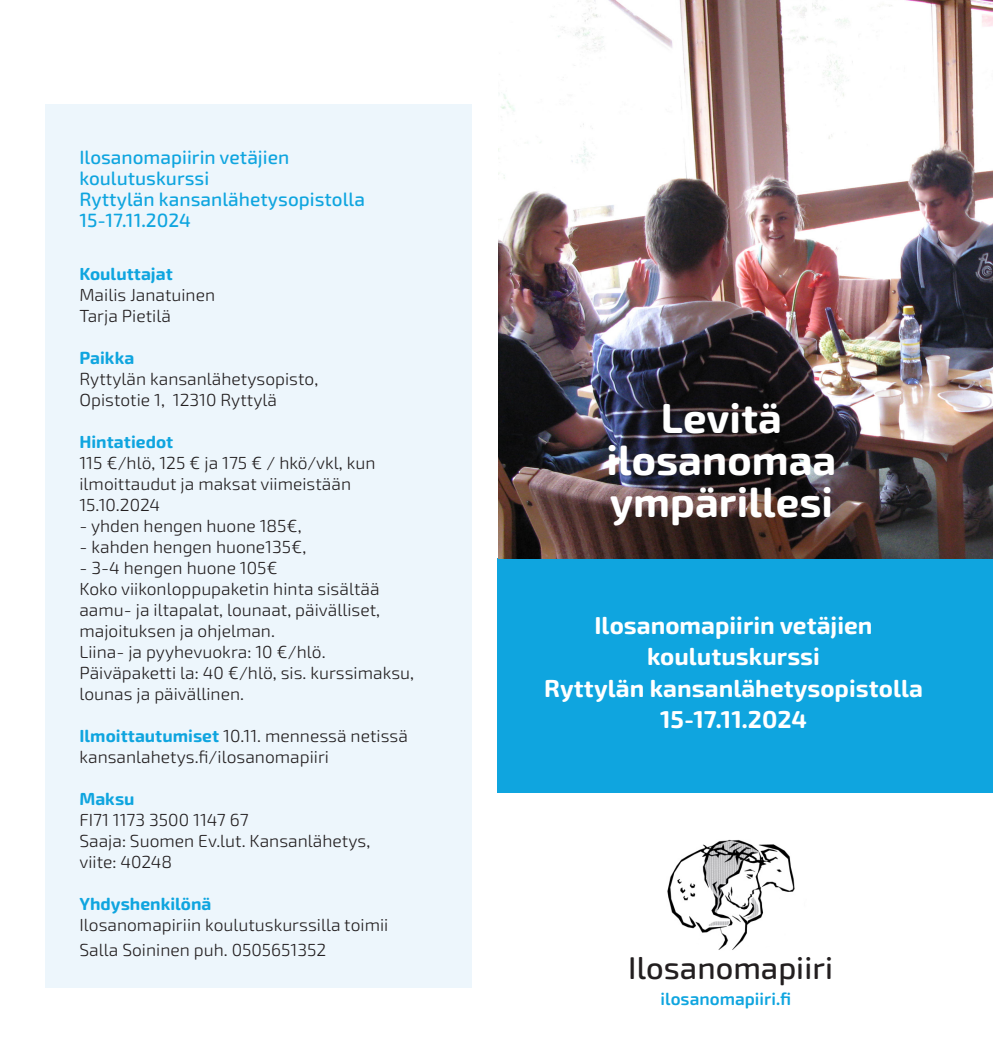
<style>
.page{position:relative;width:993px;height:1042px;background:#fff}
.page>*{position:absolute;margin:0;border:0;box-sizing:border-box;transform-origin:0 0}
.t1{font:700 42px "Exo Soft";color:#fff}
.t2{font:500 31.5px "Exo Soft";color:#231f20}
.leipis{font:700 24.5px "Exo Soft";color:#fff}
.leipis-2{font:500 19.25px "Exo Soft";color:#0fa5df}
.t3{font:300 17.5px/21px "Exo Soft";color:#231f20}
.t4{font:700 17.5px "Exo Soft";color:#0fa5df}
.leipis-3{font:600 17.5px "Exo Soft";color:#0fa5df}
.s1{font-weight:700;color:#0fa5df}
</style>
<div class="page">
<div style="left:45px;top:104px;width:426px;height:883px;background:#edf6fc"></div>
<img style="left:667px;top:839px;width:128px;height:111px">
<div style="left:497px;top:558px;width:495px;height:235px;background:#0fa5df"></div>
<img style="left:498px;top:0;width:494px;height:558px">
<p class="leipis-2" style="left:79px;top:146px;width:211px">Ilosanomapiirin vetäjien</p>
<p class="leipis-2" style="left:79px;top:167px;width:131px">koulutuskurssi</p>
<p class="leipis-2" style="left:79px;top:188px;width:287px">Ryttylän kansanlähetysopistolla</p>
<p class="leipis-2" style="left:79px;top:209px;width:113px">15-17.11.2024</p>
<p class="t4" style="left:79px;top:263px;width:95px">Kouluttajat</p>
<p class="t3" style="left:79px;top:284px;width:137px">Mailis Janatuinen</p>
<p class="t3" style="left:79px;top:305px;width:93px">Tarja Pietilä</p>
<p class="t4" style="left:79px;top:347px;width:56px">Paikka</p>
<p class="t3" style="left:79px;top:368px;width:240px">Ryttylän kansanlähetysopisto,</p>
<p class="t3" style="left:79px;top:389px;width:199px">Opistotie 1, 12310 Ryttylä</p>
<p class="t4" style="left:79px;top:431px;width:95px">Hintatiedot</p>
<p class="t3" style="left:79px;top:452px;width:297px">115 €/hlö, 125 € ja 175 € / hkö/vkl, kun ilmoittaudut ja maksat viimeistään<br>15.10.2024</p>
<p class="t3" style="left:79px;top:515px;width:224px">- yhden hengen huone 185€,</p>
<p class="t3" style="left:79px;top:536px;width:228px">- kahden hengen huone135€,</p>
<p class="t3" style="left:79px;top:557px;width:200px">- 3-4 hengen huone 105€</p>
<p class="t3" style="left:79px;top:578px;width:302px;text-align:justify">Koko viikonloppupaketin hinta sisältää aamu- ja iltapalat, lounaat, päivälliset, majoituksen ja ohjelman.</p>
<p class="t3" style="left:79px;top:641px;width:247px">Liina- ja pyyhevuokra: 10 €/hlö.</p>
<p class="t3" style="left:79px;top:662px;width:336px">Päiväpaketti la: 40 €/hlö, sis. kurssimaksu, lounas ja päivällinen.</p>
<p class="t3" style="left:79px;top:725px;width:330px"><span class="s1">Ilmoittautumiset</span> 10.11. mennessä netissä kansanlahetys.fi/ilosanomapiiri</p>
<p class="t4" style="left:79px;top:788px;width:57px">Maksu</p>
<p class="t3" style="left:79px;top:809px;width:171px">FI71 1173 3500 1147 67</p>
<p class="t3" style="left:79px;top:830px;width:292px">Saaja: Suomen Ev.lut. Kansanlähetys,</p>
<p class="t3" style="left:79px;top:851px;width:94px">viite: 40248</p>
<p class="t4" style="left:79px;top:893px;width:134px">Yhdyshenkilönä</p>
<p class="t3" style="left:79px;top:912px;width:310px;line-height:25.2px">Ilosanomapiriin koulutuskurssilla toimii<br>Salla Soininen puh. 0505651352</p>
<p class="t1" style="left:660px;top:393px;width:123px">Levitä</p>
<p class="t1" style="left:606px;top:435px;width:231px">ilosanomaa</p>
<p class="t1" style="left:609px;top:477px;width:225px">ympärillesi</p>
<p class="leipis" style="left:594px;top:611px;width:279px">Ilosanomapiirin vetäjien</p>
<p class="leipis" style="left:647px;top:642px;width:174px">koulutuskurssi</p>
<p class="leipis" style="left:544px;top:674px;width:380px">Ryttylän kansanlähetysopistolla</p>
<p class="leipis" style="left:659px;top:705px;width:149px">15-17.11.2024</p>
<p class="t2" style="left:628px;top:950px;width:206px">Ilosanomapiiri</p>
<p class="leipis-3" style="left:660px;top:988px;width:132px">ilosanomapiiri.fi</p>
</div>
